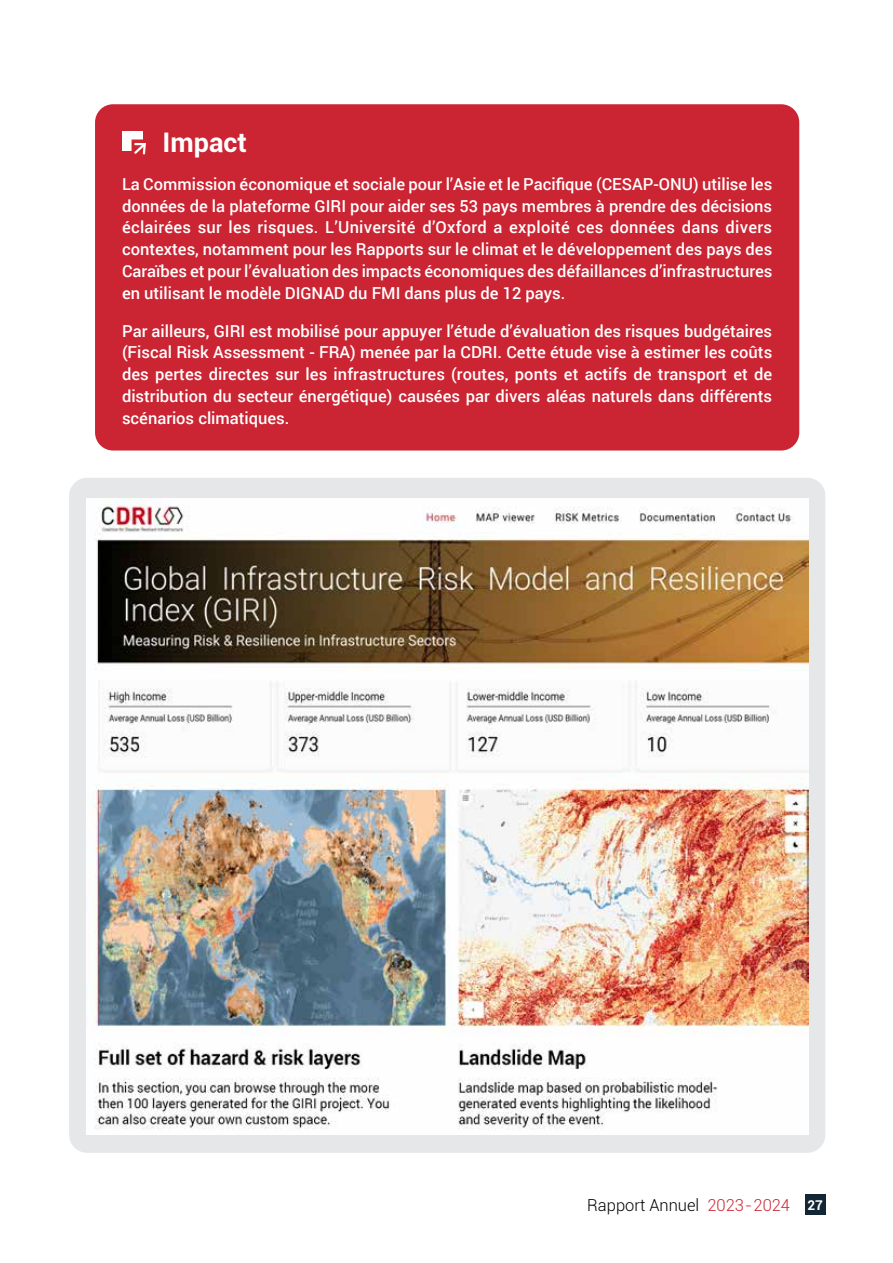
<style>
.page{position:relative;width:893px;height:1263px;background:#fff}
.page>*{position:absolute;margin:0;border:0;box-sizing:border-box;transform-origin:0 0}
.t1{font:700 27px "Roboto";color:#fff}
.t2{font:500 16.5px/21.8px "Roboto";color:#fff;text-align:justify}
.t3{font:300 16.5px "Roboto";color:#000}
.s1{color:#cb2433}
.s2{font-weight:700;font-size:13.5px;color:#fff}
</style>
<div class="page">
<div style="left:805px;top:1195px;width:20px;height:20px;background:#122633"></div>
<div style="left:69px;top:478px;width:756px;height:675px;background:#e6e7e8;border-radius:18px"></div>
<div style="left:95px;top:104px;width:704px;height:346px;background:#cb2433;border-radius:18px"></div>
<div style="left:122px;top:131px;width:20px;height:20px;background:#fff"></div>
<div style="left:132px;top:140px;width:15px;height:15px;background:#d2232a"></div>
<svg style="left:132px;top:141px;width:15px;height:14px"></svg>
<img style="left:86px;top:498px;width:722px;height:636px">
<h1 class="t1" style="left:163px;top:123px;width:86px">Impact</h1>
<p class="t2" style="left:122px;top:172px;width:652px">La Commission économique et sociale pour l’Asie et le Pacifique (CESAP-ONU) utilise les données de la plateforme GIRI pour aider ses 53 pays membres à prendre des décisions éclairées sur les risques. L’Université d’Oxford a exploité ces données dans divers contextes, notamment pour les Rapports sur le climat et le développement des pays des Caraïbes et pour l’évaluation des impacts économiques des défaillances d’infrastructures en utilisant le modèle DIGNAD du FMI dans plus de 12 pays.</p>
<p class="t2" style="left:122px;top:319px;width:652px">Par ailleurs, GIRI est mobilisé pour appuyer l’étude d’évaluation des risques budgétaires (Fiscal Risk Assessment - FRA) menée par la CDRI. Cette étude vise à estimer les coûts des pertes directes sur les infrastructures (routes, ponts et actifs de transport et de distribution du secteur énergétique) causées par divers aléas naturels dans différents scénarios climatiques.</p>
<p class="t3" style="left:587px;top:1194px;width:237px">Rapport Annuel <span class="s1">2023-2024</span> <span class="s2">27</span></p>
</div>
